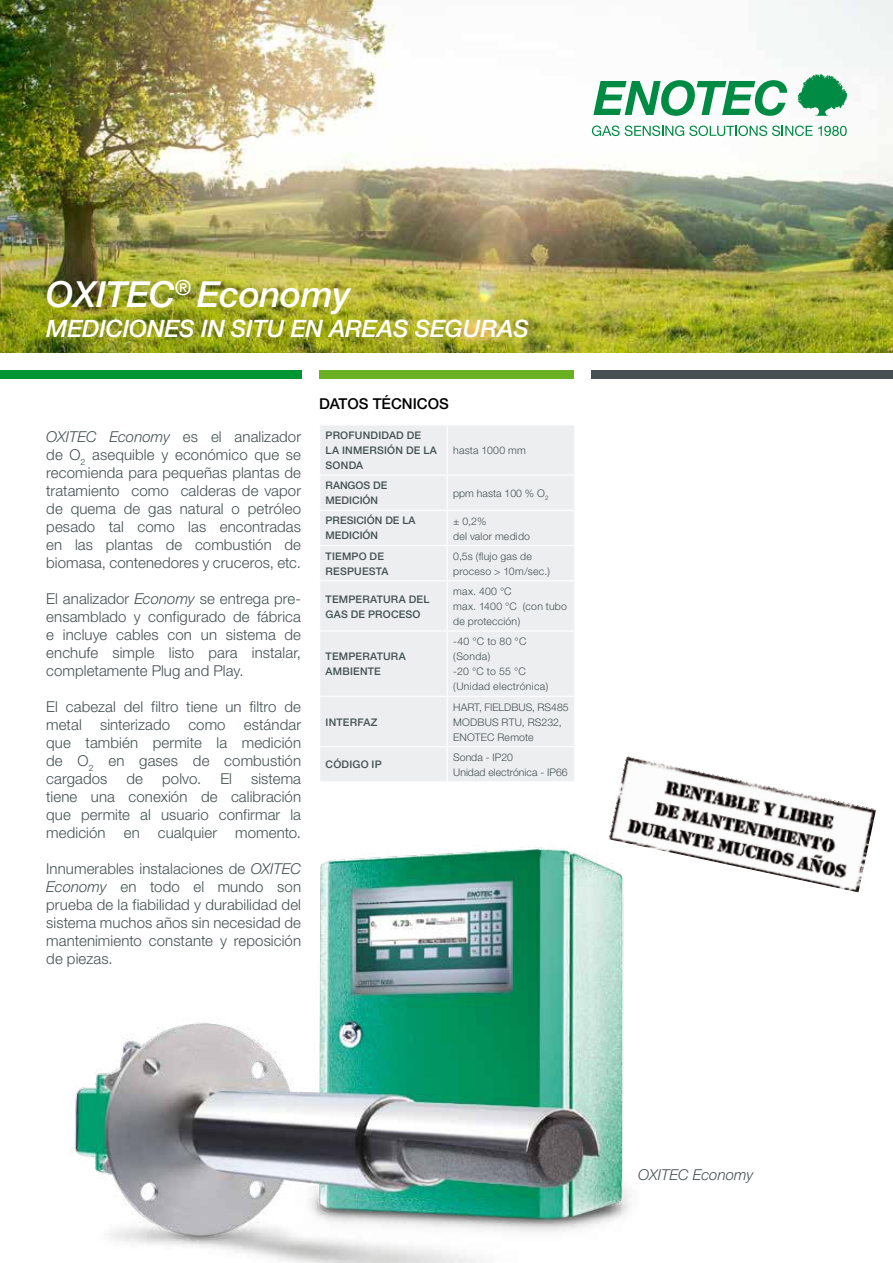
<style>
.page{position:relative;width:893px;height:1263px;background:#fff}
.page>*{position:absolute;margin:0;border:0;box-sizing:border-box;transform-origin:0 0}
.t1{font:italic 500 36px "Helvetica Neue";letter-spacing:-.01em;color:#fff}
.t2{font:italic 500 24px "Helvetica Neue";letter-spacing:-.01em;color:#fff}
.t3{font:300 15px/18px "Helvetica Neue";letter-spacing:.005em;color:#445052;text-align:justify}
.t4{font:italic 300 15px "Helvetica Neue";color:#445052}
.t5{font:500 15px "Helvetica Neue";color:#000}
.t6{font:300 10.5px/15px "Helvetica Neue";letter-spacing:.015em;color:#445052}
.t7{font:500 10.5px/15px "Helvetica Neue";letter-spacing:.02em;color:#445052}
.t8{font:500 10.5px/15px "Helvetica Neue";color:#445052}
.s1{font-style:italic}
</style>
<div class="page">
<img style="left:0;top:0;width:893px;height:352px">
<svg style="left:591px;top:123px;width:256px;height:13px"></svg>
<svg style="left:593px;top:78px;width:194px;height:38px"></svg>
<svg style="left:797px;top:72px;width:50px;height:44px"></svg>
<img style="left:71px;top:847px;width:559px;height:416px">
<div style="left:0;top:371px;width:301px;height:8px;background:#009534"></div>
<div style="left:319px;top:371px;width:255px;height:8px;background:#6ab023"></div>
<div style="left:592px;top:371px;width:301px;height:8px;background:#445052"></div>
<div style="left:320px;top:425px;width:254px;height:356px;background:#eceeef"></div>
<hr style="left:447px;top:425px;width:1px;height:49px;background:#fff">
<hr style="left:319px;top:474px;width:128px;height:2px;background:#fff">
<hr style="left:447px;top:474px;width:128px;height:2px;background:#fff">
<hr style="left:447px;top:476px;width:1px;height:34px;background:#fff">
<hr style="left:319px;top:510px;width:128px;height:1px;background:#fff">
<hr style="left:447px;top:510px;width:128px;height:1px;background:#fff">
<hr style="left:447px;top:511px;width:1px;height:34px;background:#fff">
<hr style="left:319px;top:545px;width:128px;height:1px;background:#fff">
<hr style="left:447px;top:545px;width:128px;height:1px;background:#fff">
<hr style="left:447px;top:546px;width:1px;height:34px;background:#fff">
<hr style="left:319px;top:580px;width:128px;height:1px;background:#fff">
<hr style="left:447px;top:580px;width:128px;height:1px;background:#fff">
<hr style="left:447px;top:581px;width:1px;height:49px;background:#fff">
<hr style="left:319px;top:630px;width:128px;height:2px;background:#fff">
<hr style="left:447px;top:630px;width:128px;height:2px;background:#fff">
<hr style="left:447px;top:632px;width:1px;height:64px;background:#fff">
<hr style="left:319px;top:696px;width:128px;height:1px;background:#fff">
<hr style="left:447px;top:696px;width:128px;height:1px;background:#fff">
<hr style="left:447px;top:697px;width:1px;height:49px;background:#fff">
<hr style="left:319px;top:746px;width:128px;height:1px;background:#fff">
<hr style="left:447px;top:746px;width:128px;height:1px;background:#fff">
<hr style="left:447px;top:747px;width:1px;height:34px;background:#fff">
<img style="left:609px;top:756px;width:267px;height:136px">
<h1 class="t1" style="left:46px;top:273px;width:306px">OXITEC<sup>®</sup> Economy</h1>
<h2 class="t2" style="left:46px;top:314px;width:484px">MEDICIONES IN SITU EN AREAS SEGURAS</h2>
<p class="t3" style="left:46px;top:428px;width:256px"><span class="s1">OXITEC Economy</span> es el analizador de O<sub>2</sub> asequible y económico que se recomienda para pequeñas plantas de tratamiento como calderas de vapor de quema de gas natural o petróleo pesado tal como las encontradas en las plantas de combustión de biomasa, contenedores y cruceros, etc.</p>
<p class="t3" style="left:46px;top:590px;width:256px">El analizador <span class="s1">Economy</span> se entrega pre&shy;ensamblado y configurado de fábrica e incluye cables con un sistema de enchufe simple listo para instalar, completamente Plug and Play.</p>
<p class="t3" style="left:46px;top:698px;width:256px">El cabezal del filtro tiene un filtro de metal sinterizado como estándar que también permite la medición de O<sub>2</sub> en gases de combustión cargados</p>
<p class="t3" style="left:46px;top:770px;width:256px;text-indent:205px">sistema tiene una conexión de calibración que permite al usuario confirmar la medición en cualquier momento.</p>
<p class="t3" style="left:46px;top:860px;width:256px">Innumerables instalaciones de <span class="s1">OXITEC Economy</span> en todo el mundo son prueba de la fiabilidad y durabilidad del sistema muchos años sin necesidad de mantenimiento constante y reposición de piezas.</p>
<p class="t3" style="left:127px;top:770px;width:18px">de</p>
<p class="t3" style="left:162px;top:770px;width:41px">polvo.</p>
<p class="t3" style="left:220px;top:770px;width:13px">El</p>
<p class="t5" style="left:319px;top:395px;width:131px">DATOS TÉCNICOS</p>
<p class="t7" style="left:326px;top:428px;width:113px">PROFUNDIDAD DE<br>LA INMERSIÓN DE LA<br>SONDA</p>
<p class="t6" style="left:453px;top:443px;width:74px">hasta 1000 mm</p>
<p class="t8" style="left:326px;top:478px;width:63px">RANGOS DE<br>MEDICIÓN</p>
<p class="t6" style="left:453px;top:485px;width:97px">ppm hasta 100 % O<sub>2</sub></p>
<p class="t8" style="left:326px;top:513px;width:91px">PRESICIÓN DE LA<br>MEDICIÓN</p>
<p class="t6" style="left:453px;top:513px;width:78px">± 0,2%<br>del valor medido</p>
<p class="t7" style="left:326px;top:548px;width:64px">TIEMPO DE<br>RESPUESTA</p>
<p class="t6" style="left:453px;top:548px;width:98px">0,5s (flujo gas de proceso &gt; 10m/sec.)</p>
<p class="t7" style="left:326px;top:591px;width:105px">TEMPERATURA DEL<br>GAS DE PROCESO</p>
<p class="t6" style="left:453px;top:584px;width:115px">max. 400 °C<br>max. 1400 °C (con tubo de protección)</p>
<p class="t7" style="left:326px;top:649px;width:82px">TEMPERATURA<br>AMBIENTE</p>
<p class="t6" style="left:453px;top:634px;width:97px">-40 °C to 80 °C (Sonda)<br>-20 °C to 55 °C (Unidad electrónica)</p>
<p class="t7" style="left:326px;top:714px;width:53px">INTERFAZ</p>
<p class="t6" style="left:453px;top:699px;width:117px">HART, FIELDBUS, RS485<br>MODBUS RTU, RS232,<br>ENOTEC Remote</p>
<p class="t7" style="left:326px;top:757px;width:58px">CÓDIGO IP</p>
<p class="t6" style="left:453px;top:749px;width:116px">Sonda - IP20<br>Unidad electrónica - IP66</p>
<p class="t4" style="left:638px;top:1166px;width:117px">OXITEC Economy</p>
</div>
